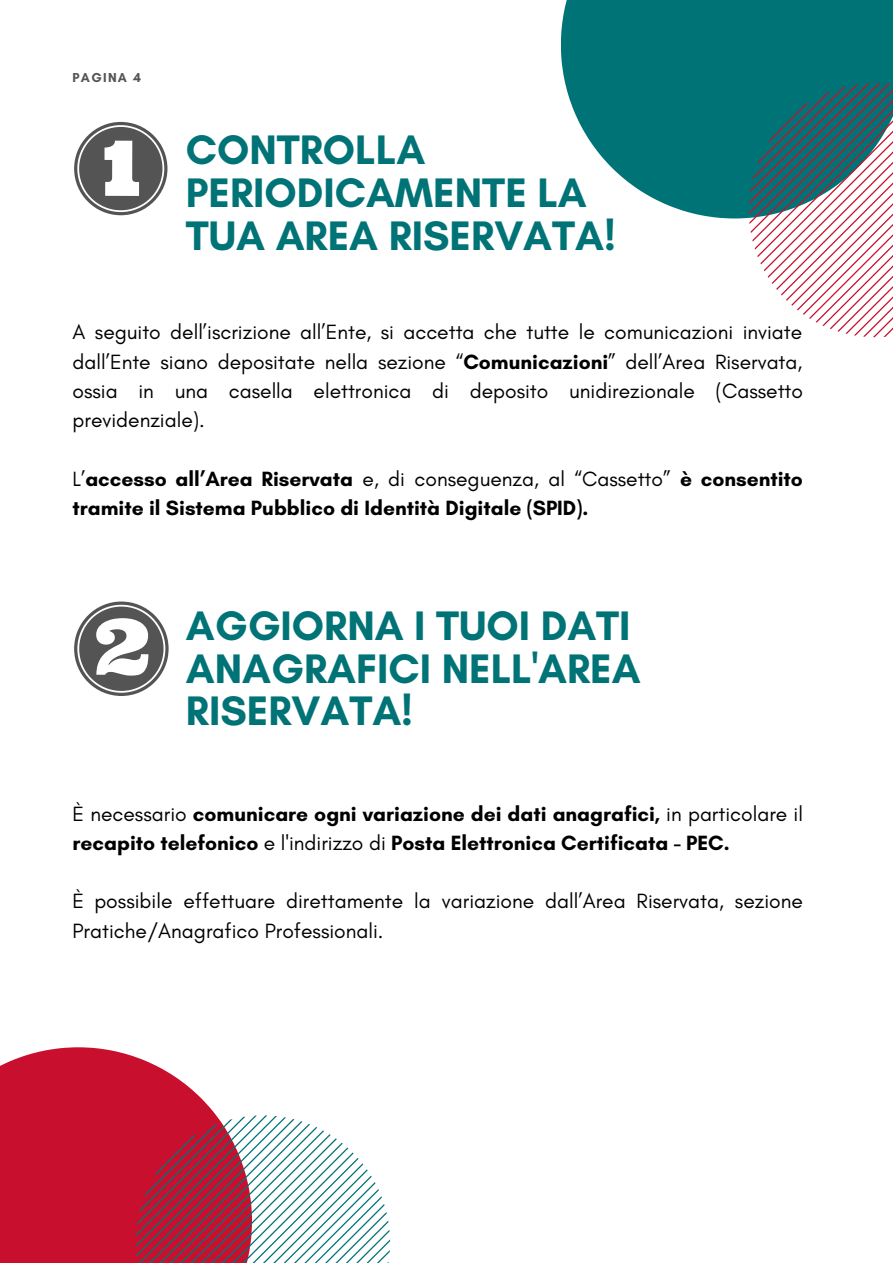
<style>
.page{position:relative;width:893px;height:1264px;background:#fff}
.page>*{position:absolute;margin:0;border:0;box-sizing:border-box;transform-origin:0 0}
.t1{font:700 42px/42.8px "Glacial Indifference";color:#007377}
.t2{font:21px/29.2px "Glacial Indifference";color:#000;text-align:justify}
.t3{font:700 21px/29.2px "Glacial Indifference";color:#000}
.t4{font:700 13.2px "Glacial Indifference";letter-spacing:.1em;color:#545454}
.s1{font-weight:700}
.s2{font-weight:400}
</style>
<div class="page">
<div style="left:561px;top:0;width:331px;height:218px;background:#007377"></div>
<svg style="left:748px;top:83px;width:144px;height:254px"></svg>
<svg style="left:0;top:1047px;width:216px;height:215px;fill:#c8102e"></svg>
<svg style="left:136px;top:1115px;width:254px;height:147px"></svg>
<svg style="left:74px;top:122px;width:93px;height:93px"></svg>
<svg style="left:74px;top:601px;width:95px;height:95px"></svg>
<p class="t4" style="left:72px;top:69px;width:70px">PAGINA 4</p>
<h1 class="t1" style="left:186px;top:128px;width:431px">CONTROLLA<br>PERIODICAMENTE LA<br>TUA AREA RISERVATA!</h1>
<p class="t2" style="left:72px;top:317px;width:732px">A seguito dell’iscrizione all’Ente, si accetta che tutte le comunicazioni inviate dall’Ente siano depositate nella sezione “<span class="s1">Comunicazioni</span>” dell’Area Riservata, ossia in una casella elettronica di deposito unidirezionale (Cassetto previdenziale).</p>
<p class="t3" style="left:72px;top:463px;width:732px"><span class="s2">L’</span>accesso all’Area Riservata <span class="s2">e, di conseguenza, al “Cassetto”</span> è consentito tramite il Sistema Pubblico di Identità Digitale (SPID).</p>
<h1 class="t1" style="left:186px;top:604px;width:456px">AGGIORNA I TUOI DATI<br>ANAGRAFICI NELL'AREA<br>RISERVATA!</h1>
<p class="t3" style="left:72px;top:798px;width:732px"><span class="s2">È necessario</span> comunicare ogni variazione dei dati anagrafici, <span class="s2">in particolare il </span>recapito telefonico <span class="s2">e l'indirizzo di</span> Posta Elettronica Certificata - PEC.</p>
<p class="t2" style="left:72px;top:886px;width:731px">È possibile effettuare direttamente la variazione dall’Area Riservata, sezione<br>Pratiche/Anagrafico Professionali.</p>
</div>
